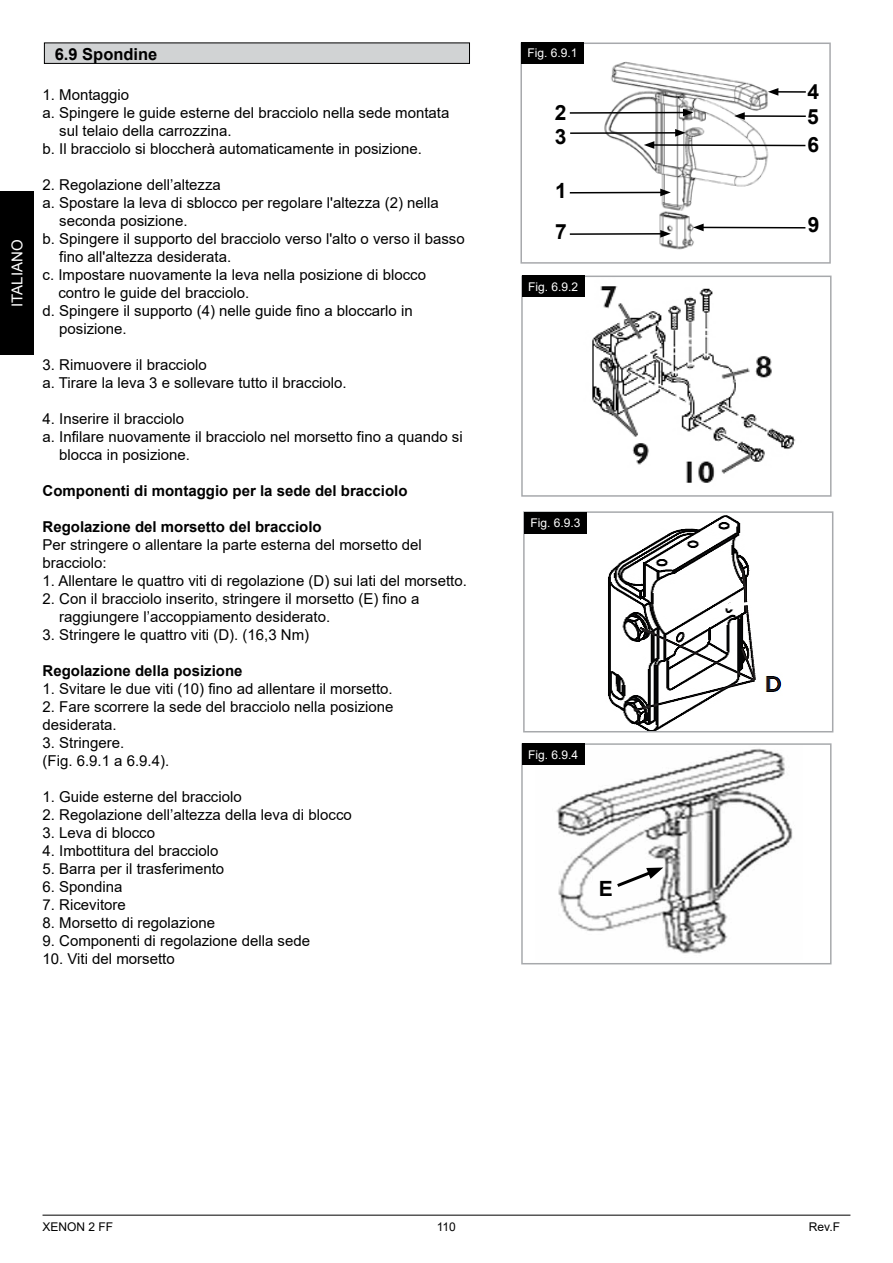
<style>
.page{position:relative;width:893px;height:1263px;background:#fff}
.page>*{position:absolute;margin:0;border:0;box-sizing:border-box;transform-origin:0 0}
.t1{font:700 21px/23.4px "Arial";color:#000}
.t2{font:700 16.5px "Arial";color:#000}
.t3{font:15px/18px "Arial";color:#000}
.t4{font:700 15px "Arial";color:#000}
.t5{font:15px "Arial";color:#fff}
.t6{font:12px "Arial";color:#fff}
.t7{font:12px "Arial";color:#000}
</style>
<div class="page">
<div style="left:0;top:191px;width:34px;height:164px;background:#000"></div>
<hr style="left:43px;top:1215px;width:807px;height:1px;background:#000">
<div style="left:44px;top:43px;width:425px;height:20px;background:#d1d3d4"></div>
<div style="left:44px;top:43px;width:426px;height:21px;border:1px solid #000"></div>
<img style="left:592px;top:286px;width:204px;height:197px">
<div style="left:521px;top:276px;width:310px;height:221px;border:2px solid #a7a9ac"></div>
<div style="left:522px;top:276px;width:63px;height:21px;background:#000"></div>
<img style="left:573px;top:515px;width:209px;height:214px">
<div style="left:523px;top:511px;width:310px;height:221px;border:2px solid #a7a9ac"></div>
<div style="left:524px;top:512px;width:63px;height:21px;background:#000"></div>
<img style="left:556px;top:748px;width:237px;height:206px">
<div style="left:521px;top:743px;width:310px;height:221px;border:2px solid #a7a9ac"></div>
<div style="left:522px;top:744px;width:63px;height:21px;background:#000"></div>
<svg style="left:721px;top:597px;width:51px;height:14px"></svg>
<svg style="left:614px;top:867px;width:49px;height:22px"></svg>
<img style="left:588px;top:61px;width:186px;height:189px">
<div style="left:520px;top:43px;width:311px;height:221px;border:2px solid #a7a9ac"></div>
<div style="left:521px;top:43px;width:63px;height:21px;background:#000"></div>
<hr style="left:570px;top:192px;width:93px;height:2px;background:#000">
<svg style="left:660px;top:189px;width:11px;height:7px"></svg>
<hr style="left:570px;top:112px;width:115px;height:2px;background:#000">
<svg style="left:683px;top:109px;width:10px;height:7px"></svg>
<hr style="left:570px;top:132px;width:107px;height:2px;background:#000">
<svg style="left:644px;top:129px;width:162px;height:20px"></svg>
<hr style="left:776px;top:91px;width:30px;height:2px;background:#000">
<svg style="left:768px;top:88px;width:10px;height:8px"></svg>
<hr style="left:742px;top:115px;width:64px;height:2px;background:#000">
<svg style="left:734px;top:112px;width:11px;height:8px"></svg>
<hr style="left:701px;top:227px;width:104px;height:2px;background:#000">
<svg style="left:693px;top:224px;width:11px;height:7px"></svg>
<hr style="left:570px;top:233px;width:93px;height:2px;background:#000">
<svg style="left:660px;top:230px;width:11px;height:8px"></svg>
<p class="t5" style="left:7px;top:307px;width:69px;rotate:-90deg">ITALIANO</p>
<p class="t2" style="left:55px;top:42px;width:104px">6.9 Spondine</p>
<p class="t3" style="left:43px;top:85px;width:88px">1. Montaggio</p>
<p class="t3" style="left:43px;top:103px;width:408px">a. Spingere le guide esterne del bracciolo nella sede montata</p>
<p class="t3" style="left:59px;top:121px;width:174px">sul telaio della carrozzina.</p>
<p class="t3" style="left:43px;top:139px;width:381px">b. Il bracciolo si bloccherà automaticamente in posizione.</p>
<p class="t3" style="left:43px;top:175px;width:180px">2. Regolazione dell’altezza</p>
<p class="t3" style="left:43px;top:193px;width:398px">a. Spostare la leva di sblocco per regolare l'altezza (2) nella</p>
<p class="t3" style="left:59px;top:211px;width:130px">seconda posizione.</p>
<p class="t3" style="left:43px;top:229px;width:424px">b. Spingere il supporto del bracciolo verso l'alto o verso il basso</p>
<p class="t3" style="left:59px;top:247px;width:174px">fino all'altezza desiderata.</p>
<p class="t3" style="left:43px;top:265px;width:385px">c. Impostare nuovamente la leva nella posizione di blocco</p>
<p class="t3" style="left:58px;top:283px;width:192px">contro le guide del bracciolo.</p>
<p class="t3" style="left:43px;top:301px;width:372px">d. Spingere il supporto (4) nelle guide fino a bloccarlo in</p>
<p class="t3" style="left:59px;top:319px;width:69px">posizione.</p>
<p class="t3" style="left:43px;top:355px;width:306px">3. Rimuovere il bracciolo<br>a. Tirare la leva 3 e sollevare tutto il bracciolo.</p>
<p class="t3" style="left:43px;top:409px;width:143px">4. Inserire il bracciolo</p>
<p class="t3" style="left:43px;top:427px;width:422px">a. Infilare nuovamente il bracciolo nel morsetto fino a quando si</p>
<p class="t3" style="left:59px;top:445px;width:132px">blocca in posizione.</p>
<p class="t4" style="left:43px;top:480px;width:367px">Componenti di montaggio per la sede del bracciolo</p>
<p class="t4" style="left:43px;top:516px;width:281px">Regolazione del morsetto del bracciolo</p>
<p class="t3" style="left:43px;top:535px;width:381px">Per stringere o allentare la parte esterna del morsetto del bracciolo:</p>
<p class="t3" style="left:43px;top:571px;width:426px">1. Allentare le quattro viti di regolazione (D) sui lati del morsetto.</p>
<p class="t3" style="left:59px;top:589px;width:362px;text-indent:-17px">2. Con il bracciolo inserito, stringere il morsetto (E) fino a raggiungere l’accoppiamento desiderato.</p>
<p class="t3" style="left:43px;top:625px;width:268px">3. Stringere le quattro viti (D). (16,3 Nm)</p>
<p class="t4" style="left:43px;top:660px;width:202px">Regolazione della posizione</p>
<p class="t3" style="left:43px;top:679px;width:352px">1. Svitare le due viti (10) fino ad allentare il morsetto.</p>
<p class="t3" style="left:43px;top:697px;width:352px">2. Fare scorrere la sede del bracciolo nella posizione desiderata.</p>
<p class="t3" style="left:43px;top:733px;width:128px">3. Stringere.<br>(Fig. 6.9.1 a 6.9.4).</p>
<p class="t3" style="left:43px;top:787px;width:201px">1. Guide esterne del bracciolo</p>
<p class="t3" style="left:43px;top:805px;width:311px">2. Regolazione dell’altezza della leva di blocco</p>
<p class="t3" style="left:43px;top:823px;width:114px">3. Leva di blocco</p>
<p class="t3" style="left:43px;top:841px;width:177px">4. Imbottitura del bracciolo</p>
<p class="t3" style="left:43px;top:859px;width:183px">5. Barra per il trasferimento</p>
<p class="t3" style="left:43px;top:877px;width:82px">6. Spondina</p>
<p class="t3" style="left:43px;top:895px;width:85px">7. Ricevitore</p>
<p class="t3" style="left:43px;top:913px;width:174px">8. Morsetto di regolazione</p>
<p class="t3" style="left:43px;top:931px;width:269px">9. Componenti di regolazione della sede</p>
<p class="t3" style="left:43px;top:949px;width:134px">10. Viti del morsetto</p>
<p class="t6" style="left:527px;top:45px;width:52px">Fig. 6.9.1</p>
<h1 class="t1" style="left:555px;top:101px;width:13px">2<br>3</h1>
<h1 class="t1" style="left:555px;top:179px;width:13px">1</h1>
<h1 class="t1" style="left:555px;top:220px;width:13px">7</h1>
<p class="t6" style="left:528px;top:278px;width:52px">Fig. 6.9.2</p>
<p class="t6" style="left:531px;top:515px;width:52px">Fig. 6.9.3</p>
<p class="t6" style="left:528px;top:746px;width:52px">Fig. 6.9.4</p>
<h1 class="t1" style="left:599px;top:877px;width:16px">E</h1>
<h1 class="t1" style="left:807px;top:79px;width:14px;line-height:25.8px">4<br>5</h1>
<h1 class="t1" style="left:808px;top:133px;width:13px">6</h1>
<h1 class="t1" style="left:808px;top:213px;width:13px">9</h1>
<p class="t7" style="left:43px;top:1219px;width:72px">XENON 2 FF</p>
<p class="t7" style="left:437px;top:1219px;width:20px">110</p>
<p class="t7" style="left:809px;top:1219px;width:33px">Rev.F</p>
</div>
